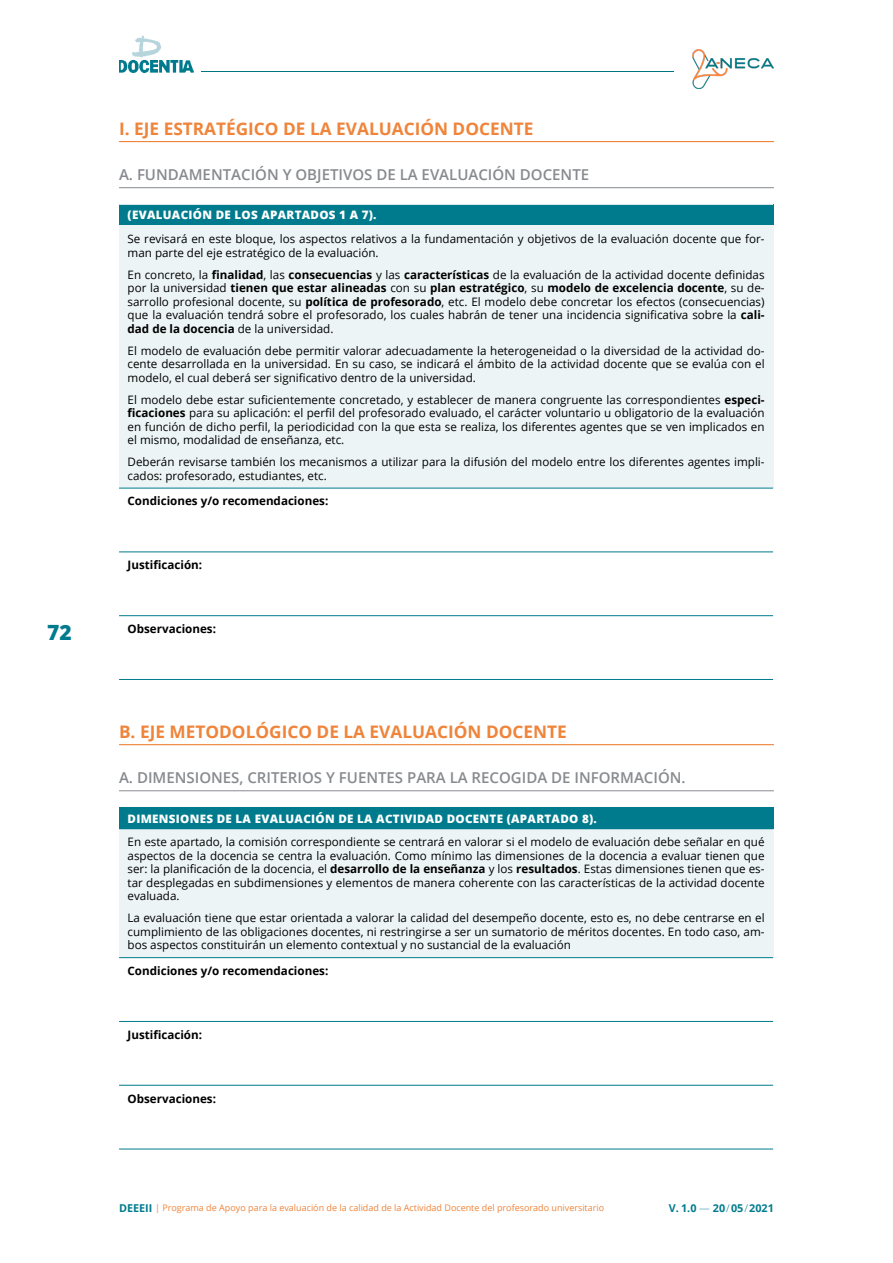
<style>
.page{position:relative;width:893px;height:1263px;background:#fff}
.page>*{position:absolute;margin:0;border:0;box-sizing:border-box;transform-origin:0 0}
.t1{font:800 21px "Open Sans";color:#007b8d}
.Tit_02{font:700 17.25px "Open Sans";color:#ef843a}
.Tit_03{font:600 15px "Open Sans";color:#878a8e}
.Tabla_Base{font:11.7px/13.5px "Open Sans";color:#000;text-align:justify}
.Tabla_Base-2{font:700 11.7px "Open Sans";color:#000}
.Tabla_Encabezado{font:800 11.7px "Open Sans";letter-spacing:.025em;color:#fff}
.t2{font:700 10.8px "Open Sans";color:#007b8d}
.t3{font:9px "Open Sans";color:#ef843a}
.s1{font-weight:700}
.s2{font-weight:700;font-size:10.8px;color:#007b8d}
.s3{font-weight:300}
</style>
<div class="page">
<hr style="left:202px;top:71px;width:472px;height:1px;background:#007482">
<img style="left:692px;top:50px;width:82px;height:38px">
<img style="left:132px;top:35px;width:30px;height:23px">
<img style="left:119px;top:60px;width:75px;height:13px">
<hr style="left:119px;top:141px;width:655px;height:1px;background:#ef843a">
<hr style="left:119px;top:187px;width:655px;height:1px;background:#878a8e">
<hr style="left:119px;top:744px;width:655px;height:1px;background:#ef843a">
<hr style="left:119px;top:790px;width:655px;height:1px;background:#878a8e">
<div style="left:119px;top:204px;width:654px;height:22px;background:#007b8d"></div>
<div style="left:119px;top:226px;width:654px;height:262px;background:#ecf4f6"></div>
<hr style="left:119px;top:204px;width:654px;height:1px;background:#ecf4f6">
<hr style="left:119px;top:225px;width:654px;height:1px;background:#ecf4f6">
<hr style="left:119px;top:488px;width:654px;height:1px;background:#007b8d">
<hr style="left:119px;top:551px;width:654px;height:1px;background:#007b8d">
<hr style="left:119px;top:615px;width:654px;height:1px;background:#007b8d">
<hr style="left:119px;top:679px;width:654px;height:1px;background:#007b8d">
<div style="left:119px;top:807px;width:654px;height:22px;background:#007b8d"></div>
<div style="left:119px;top:829px;width:654px;height:129px;background:#ecf4f6"></div>
<hr style="left:119px;top:957px;width:654px;height:1px;background:#007b8d">
<hr style="left:119px;top:1021px;width:654px;height:1px;background:#007b8d">
<hr style="left:119px;top:1085px;width:654px;height:1px;background:#007b8d">
<hr style="left:119px;top:1149px;width:654px;height:1px;background:#007b8d">
<h1 class="t1" style="left:47px;top:616px;width:26px">72</h1>
<p class="Tit_02" style="left:119px;top:117px;width:416px">I. EJE ESTRATÉGICO DE LA EVALUACIÓN DOCENTE</p>
<p class="Tit_03" style="left:119px;top:164px;width:472px">A. FUNDAMENTACIÓN Y OBJETIVOS DE LA EVALUACIÓN DOCENTE</p>
<p class="Tabla_Encabezado" style="left:128px;top:206px;width:251px">(EVALUACIÓN DE LOS APARTADOS 1 A 7).</p>
<p class="Tabla_Base" style="left:128px;top:232px;width:638px">Se revisará en este bloque, los aspectos relativos a la fundamentación y objetivos de la evaluación docente que for&shy;man parte del eje estratégico de la evaluación.</p>
<p class="Tabla_Base" style="left:128px;top:267px;width:639px">En concreto, la <span class="s1">finalidad</span>, las <span class="s1">consecuencias</span> y las <span class="s1">características</span> de la evaluación de la actividad docente definidas por la universidad <span class="s1">tienen que estar alineadas</span> con su <span class="s1">plan estratégico</span>, su <span class="s1">modelo de excelencia docente</span>, su de&shy;sarrollo profesional docente, su <span class="s1">política de profesorado</span>, etc. El modelo debe concretar los efectos (consecuencias) que la evaluación tendrá sobre el profesorado, los cuales habrán de tener una incidencia significativa sobre la <span class="s1">cali&shy;dad de la docencia</span> de la universidad.</p>
<p class="Tabla_Base" style="left:128px;top:343px;width:638px">El modelo de evaluación debe permitir valorar adecuadamente la heterogeneidad o la diversidad de la actividad do&shy;cente desarrollada en la universidad. En su caso, se indicará el ámbito de la actividad docente que se evalúa con el modelo, el cual deberá ser significativo dentro de la universidad.</p>
<p class="Tabla_Base" style="left:128px;top:392px;width:639px">El modelo debe estar suficientemente concretado, y establecer de manera congruente las correspondientes <span class="s1">especi&shy;ficaciones</span> para su aplicación: el perfil del profesorado evaluado, el carácter voluntario u obligatorio de la evaluación en función de dicho perfil, la periodicidad con la que esta se realiza, los diferentes agentes que se ven implicados en el mismo, modalidad de enseñanza, etc.</p>
<p class="Tabla_Base" style="left:128px;top:455px;width:638px">Deberán revisarse también los mecanismos a utilizar para la difusión del modelo entre los diferentes agentes impli&shy;cados: profesorado, estudiantes, etc.</p>
<p class="Tabla_Base-2" style="left:128px;top:493px;width:202px">Condiciones y/o recomendaciones:</p>
<p class="Tabla_Base-2" style="left:128px;top:557px;width:76px">Justificación:</p>
<p class="Tabla_Base-2" style="left:128px;top:620px;width:90px">Observaciones:</p>
<p class="Tit_02" style="left:119px;top:720px;width:449px">B. EJE METODOLÓGICO DE LA EVALUACIÓN DOCENTE</p>
<p class="Tit_03" style="left:119px;top:767px;width:568px">A. DIMENSIONES, CRITERIOS Y FUENTES PARA LA RECOGIDA DE INFORMACIÓN.</p>
<p class="Tabla_Encabezado" style="left:128px;top:809px;width:471px">DIMENSIONES DE LA EVALUACIÓN DE LA ACTIVIDAD DOCENTE (APARTADO 8).</p>
<p class="Tabla_Base" style="left:128px;top:835px;width:638px">En este apartado, la comisión correspondiente se centrará en valorar si el modelo de evaluación debe señalar en qué aspectos de la docencia se centra la evaluación. Como mínimo las dimensiones de la docencia a evaluar tienen que ser: la planificación de la docencia, el <span class="s1">desarrollo de la enseñanza</span> y los <span class="s1">resultados</span>. Estas dimensiones tienen que es&shy;tar desplegadas en subdimensiones y elementos de manera coherente con las características de la actividad docente evaluada.</p>
<p class="Tabla_Base" style="left:128px;top:911px;width:638px">La evaluación tiene que estar orientada a valorar la calidad del desempeño docente, esto es, no debe centrarse en el cumplimiento de las obligaciones docentes, ni restringirse a ser un sumatorio de méritos docentes. En todo caso, am&shy;bos aspectos constituirán un elemento contextual y no sustancial de la evaluación</p>
<p class="Tabla_Base-2" style="left:128px;top:962px;width:202px">Condiciones y/o recomendaciones:</p>
<p class="Tabla_Base-2" style="left:128px;top:1026px;width:76px">Justificación:</p>
<p class="Tabla_Base-2" style="left:128px;top:1090px;width:90px">Observaciones:</p>
<p class="t3" style="left:119px;top:1201px;width:487px"><span class="s2">DEEEII</span> | Programa de Apoyo para la evaluación de la calidad de la Actividad Docente del profesorado universitario</p>
<p class="t2" style="left:669px;top:1200px;width:107px">V. 1.0 <span class="s3">—</span> 20 <span class="s3">/</span> 05 <span class="s3">/</span> 2021</p>
</div>
